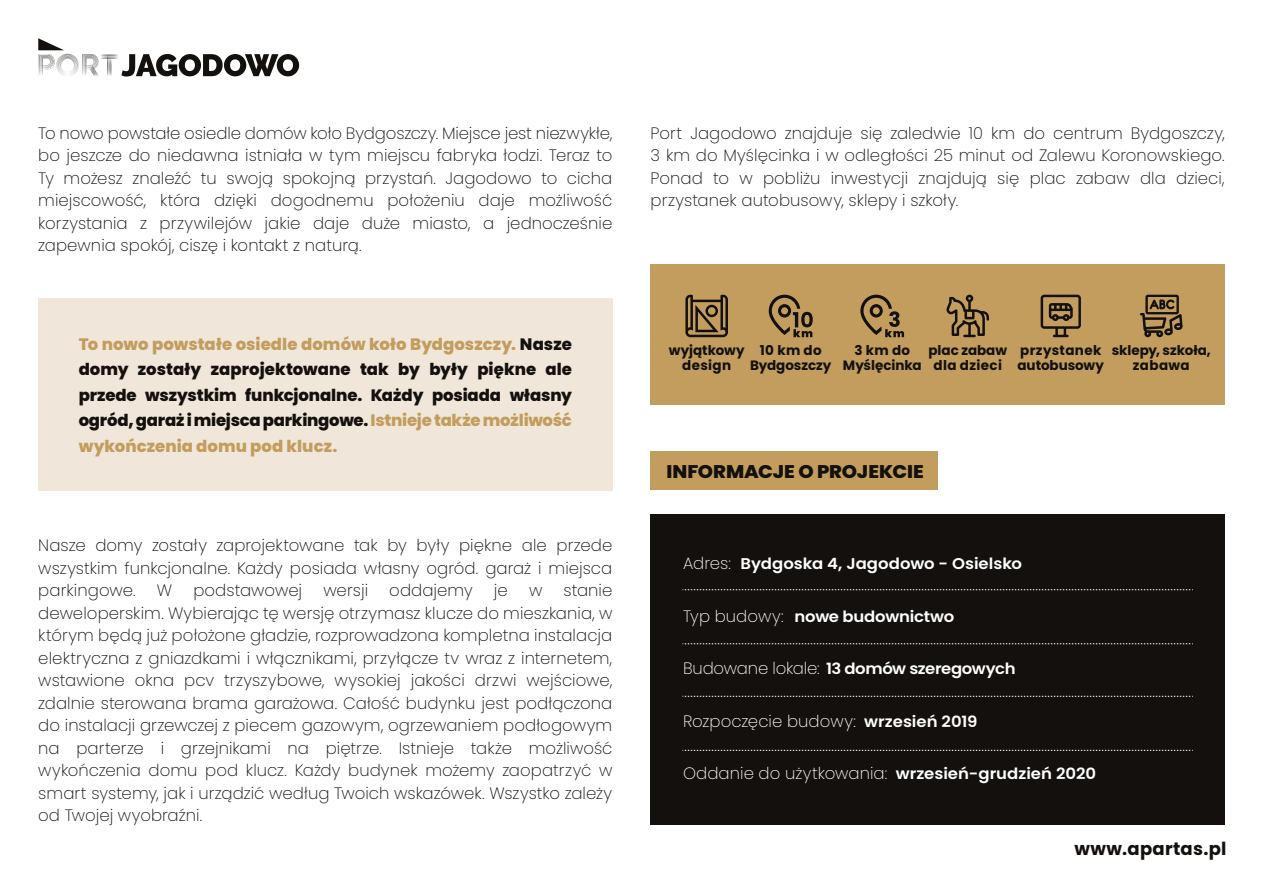
<style>
.page{position:relative;width:1263px;height:893px;background:#fff}
.page>*{position:absolute;margin:0;border:0;box-sizing:border-box;transform-origin:0 0}
.t1{font:800 18.3px "Poppins";letter-spacing:-.005em;color:#13100d;scale:1.06 1}
.t2{font:700 18px "Poppins";letter-spacing:.015em;color:#13100d}
.t3{font:200 16.5px/22.5px "Poppins";letter-spacing:.005em;color:#13100d;text-align:justify}
.t4{font:800 16.5px/25.5px "Poppins";letter-spacing:-.005em;color:#13100d;text-align:justify}
.t5{font:200 16.5px "Poppins";letter-spacing:.005em;color:#fff}
.t6{font:600 15.45px "Poppins";letter-spacing:-.005em;color:#fff;scale:1.06 1}
.t7{font:600 15.45px "Poppins";letter-spacing:-.025em;color:#fff;scale:1.06 1}
.t8{font:700 13.5px/15px "Poppins";color:#13100d;text-align:center}
.t9{font:700 13.5px/15px "Poppins";letter-spacing:.02em;color:#13100d;text-align:center}
.s1{color:#c39d5e}
.s2{font-weight:200;font-size:16.5px}
</style>
<div class="page">
<svg style="left:38px;top:38px;width:261px;height:39px"></svg>
<div style="left:38px;top:298px;width:574px;height:193px;background:#f0e7da"></div>
<div style="left:651px;top:514px;width:574px;height:311px;background:#13100d"></div>
<svg style="left:682px;top:589px;width:511px;height:1px"></svg>
<svg style="left:682px;top:643px;width:511px;height:1px"></svg>
<svg style="left:682px;top:696px;width:511px;height:1px"></svg>
<svg style="left:682px;top:750px;width:511px;height:1px"></svg>
<div style="left:651px;top:264px;width:574px;height:141px;background:#c39d5e"></div>
<div style="left:651px;top:452px;width:287px;height:38px;background:#c39d5e"></div>
<svg style="left:685px;top:295px;width:43px;height:42px"></svg>
<svg style="left:769px;top:295px;width:44px;height:42px"></svg>
<svg style="left:860px;top:295px;width:44px;height:42px"></svg>
<svg style="left:946px;top:295px;width:43px;height:42px"></svg>
<svg style="left:1041px;top:295px;width:40px;height:42px"></svg>
<svg style="left:1140px;top:295px;width:43px;height:42px"></svg>
<p class="t3" style="left:38px;top:122px;width:576px">To nowo powstałe osiedle domów koło Bydgoszczy. Miejsce jest niezwykłe, bo jeszcze do niedawna istniała w tym miejscu fabryka łodzi. Teraz to Ty możesz znaleźć tu swoją spokojną przystań. Jagodowo to cicha miejscowość, która dzięki dogodnemu położeniu daje możliwość korzystania z przywilejów jakie daje duże miasto, a jednocześnie zapewnia spokój, ciszę i kontakt z naturą.</p>
<p class="t4" style="left:79px;top:331px;width:495px"><span class="s1">To nowo powstałe osiedle domów koło Bydgoszczy.</span> Nasze domy zostały zaprojektowane tak by były piękne ale przede wszystkim funkcjonalne. Każdy posiada własny ogród, garaż i miejsca parkingowe. <span class="s1">Istnieje także możliwość wykończenia domu pod klucz.</span></p>
<p class="t3" style="left:38px;top:534px;width:576px">Nasze domy zostały zaprojektowane tak by były piękne ale przede wszystkim funkcjonalne. Każdy posiada własny ogród. garaż i miejsca parkingowe.</p>
<p class="t3" style="left:38px;top:579px;width:576px;text-indent:525px">stanie deweloperskim. Wybierając tę wersję otrzymasz klucze do mieszkania, w którym będą już położone gładzie, rozprowadzona kompletna instalacja elektryczna z gniazdkami i włącznikami, przyłącze tv wraz z internetem, wstawione okna pcv trzyszybowe, wysokiej jakości drzwi wejściowe, zdalnie sterowana brama garażowa. Całość budynku jest podłączona do instalacji grzewczej z piecem gazowym, ogrzewaniem podłogowym na parterze i grzejnikami na piętrze. Istnieje także możliwość wykończenia domu pod klucz. Każdy budynek możemy zaopatrzyć w smart systemy, jak i urządzić według Twoich wskazówek. Wszystko zależy od Twojej wyobraźni.</p>
<p class="t3" style="left:157px;top:579px;width:17px">W</p>
<p class="t3" style="left:193px;top:579px;width:110px">podstawowej</p>
<p class="t3" style="left:323px;top:579px;width:46px">wersji</p>
<p class="t3" style="left:389px;top:579px;width:85px">oddajemy</p>
<p class="t3" style="left:494px;top:579px;width:15px">je</p>
<p class="t3" style="left:529px;top:579px;width:15px">w</p>
<p class="t3" style="left:651px;top:122px;width:576px">Port Jagodowo znajduje się zaledwie 10 km do centrum Bydgoszczy, 3 km do Myślęcinka i w odległości 25 minut od Zalewu Koronowskiego.<br>Ponad to w pobliżu inwestycji znajdują się plac zabaw dla dzieci, przystanek autobusowy, sklepy i szkoły.</p>
<p class="t9" style="left:669px;top:343px;width:77px">wyjątkowy design</p>
<p class="t8" style="left:750px;top:343px;width:83px">10 km do<br>Bydgoszczy</p>
<p class="t8" style="left:843px;top:343px;width:80px">3 km do<br>Myślęcinka</p>
<p class="t8" style="left:928px;top:343px;width:80px">plac zabaw dla dzieci</p>
<p class="t8" style="left:1017px;top:343px;width:88px;text-align:left">przystanek autobusowy</p>
<p class="t8" style="left:1112px;top:343px;width:101px">sklepy, szkoła, zabawa</p>
<p class="t1" style="left:666px;top:461px;width:244px">INFORMACJE O PROJEKCIE</p>
<p class="t5" style="left:683px;top:554px;width:49px">Adres:</p>
<p class="t6" style="left:740px;top:555px;width:267px">Bydgoska 4, Jagodowo - Osielsko</p>
<p class="t6" style="left:794px;top:607px;width:152px">nowe budownictwo</p>
<p class="t7" style="left:683px;top:660px;width:315px"><span class="s2">Budowane lokale:</span> 13 domów szeregowych</p>
<p class="t6" style="left:864px;top:712px;width:108px">wrzesień 2019</p>
<p class="t6" style="left:896px;top:765px;width:191px">wrzesień-grudzień 2020</p>
<p class="t5" style="left:683px;top:606px;width:102px">Typ budowy:</p>
<p class="t5" style="left:683px;top:711px;width:174px">Rozpoczęcie budowy:</p>
<p class="t5" style="left:683px;top:764px;width:206px">Oddanie do użytkowania:</p>
<p class="t2" style="left:1075px;top:838px;width:153px">www.apartas.pl</p>
</div>
